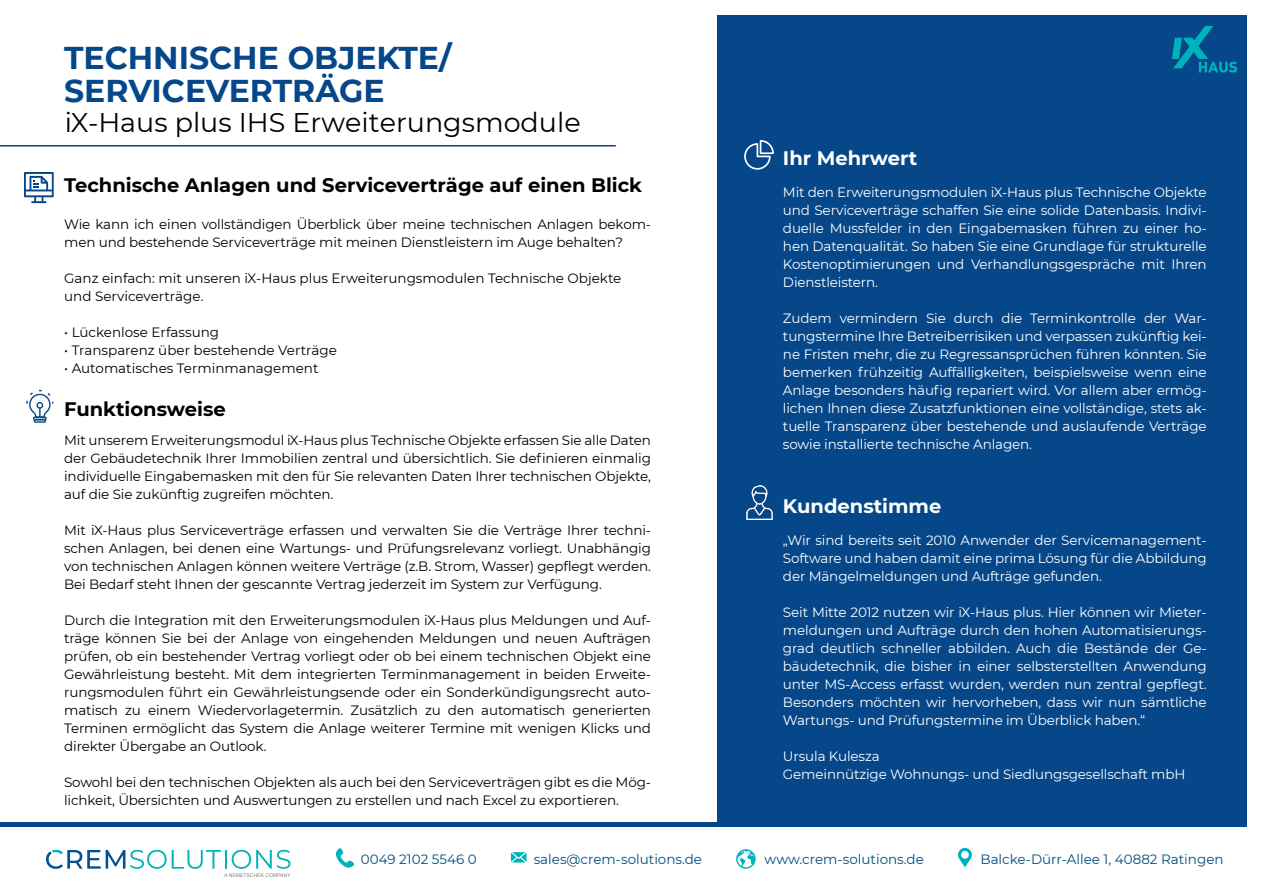
<style>
.page{position:relative;width:1263px;height:893px;background:#fff}
.page>*{position:absolute;margin:0;border:0;box-sizing:border-box;transform-origin:0 0}
.t1{font:700 31.5px "Montserrat";color:#06478a}
.t2{font:27px "Montserrat";color:#000}
.DIN_LIGHT{font:700 19.5px "Montserrat";color:#000}
.t3{font:700 19.5px "Montserrat";color:#fff}
.t4{font:13.5px/18px "Montserrat";letter-spacing:-.01em;color:#000;text-align:justify}
.t5{font:13.5px/18px "Montserrat";letter-spacing:-.01em;color:#fff;text-align:justify}
.t6{font:13.5px "Montserrat";color:#004e7f}
</style>
<div class="page">
<div style="left:717px;top:16px;width:529px;height:808px;background:#06478a"></div>
<div style="left:0;top:822px;width:1246px;height:5px;background:#06478a"></div>
<svg style="left:34px;top:419px;width:12px;height:4px"></svg>
<svg style="left:26px;top:390px;width:28px;height:31px"></svg>
<img style="left:746px;top:485px;width:27px;height:34px">
<svg style="left:744px;top:140px;width:30px;height:30px"></svg>
<svg style="left:24px;top:172px;width:30px;height:31px"></svg>
<svg style="left:736px;top:849px;width:20px;height:20px"></svg>
<svg style="left:511px;top:852px;width:15px;height:10px"></svg>
<svg style="left:958px;top:848px;width:14px;height:19px"></svg>
<svg style="left:336px;top:848px;width:18px;height:20px"></svg>
<svg style="left:46px;top:850px;width:245px;height:27px"></svg>
<hr style="left:0;top:145px;width:616px;height:1px;background:#06478a">
<svg style="left:1172px;top:26px;width:65px;height:47px"></svg>
<p class="t1" style="left:64px;top:35px;width:389px">TECHNISCHE OBJEKTE/</p>
<p class="t1" style="left:64px;top:68px;width:322px">SERVICEVERTRÄGE</p>
<p class="t2" style="left:65px;top:104px;width:517px">iX-Haus plus IHS Erweiterungsmodule</p>
<p class="DIN_LIGHT" style="left:64px;top:171px;width:579px">Technische Anlagen und Serviceverträge auf einen Blick</p>
<p class="t4" style="left:64px;top:215px;width:588px">Wie kann ich einen vollständigen Überblick über meine technischen Anlagen bekom&shy;men und bestehende Serviceverträge mit meinen Dienstleistern im Auge behalten?</p>
<p class="t4" style="left:64px;top:269px;width:559px">Ganz einfach: mit unseren iX-Haus plus Erweiterungsmodulen Technische Objekte</p>
<p class="t4" style="left:64px;top:287px;width:141px">und Serviceverträge.</p>
<p class="t4" style="left:64px;top:323px;width:157px">• Lückenlose Erfassung</p>
<p class="t4" style="left:64px;top:341px;width:274px">• Transparenz über bestehende Verträge</p>
<p class="t4" style="left:64px;top:359px;width:256px">• Automatisches Terminmanagement</p>
<p class="DIN_LIGHT" style="left:64px;top:395px;width:163px">Funktionsweise</p>
<p class="t4" style="left:64px;top:430px;width:588px">Mit unserem Erweiterungsmodul iX-Haus plus Technische Objekte erfassen Sie alle Daten der Gebäudetechnik Ihrer Immobilien zentral und übersichtlich. Sie definieren einmalig individuelle Eingabemasken mit den für Sie relevanten Daten Ihrer technischen Objekte, auf die Sie zukünftig zugreifen möchten.</p>
<p class="t4" style="left:64px;top:520px;width:588px">Mit iX-Haus plus Serviceverträge erfassen und verwalten Sie die Verträge Ihrer techni&shy;schen Anlagen, bei denen eine Wartungs- und Prüfungsrelevanz vorliegt. Unabhängig von technischen Anlagen können weitere Verträge (z.B. Strom, Wasser) gepflegt werden.<br>Bei Bedarf steht Ihnen der gescannte Vertrag jederzeit im System zur Verfügung.</p>
<p class="t4" style="left:64px;top:610px;width:588px">Durch die Integration mit den Erweiterungsmodulen iX-Haus plus Meldungen und Auf&shy;träge können Sie bei der Anlage von eingehenden Meldungen und neuen Aufträgen prüfen, ob ein bestehender Vertrag vorliegt oder ob bei einem technischen Objekt eine Gewährleistung besteht. Mit dem integrierten Terminmanagement in beiden Erweite&shy;rungsmodulen führt ein Gewährleistungsende oder ein Sonderkündigungsrecht auto&shy;matisch zu einem Wiedervorlagetermin. Zusätzlich zu den automatisch generierten Terminen ermöglicht das System die Anlage weiterer Termine mit wenigen Klicks und direkter Übergabe an Outlook.</p>
<p class="t4" style="left:64px;top:772px;width:588px">Sowohl bei den technischen Objekten als auch bei den Serviceverträgen gibt es die Mög&shy;lichkeit, Übersichten und Auswertungen zu erstellen und nach Excel zu exportieren.</p>
<p class="t3" style="left:783px;top:144px;width:136px">Ihr Mehrwert</p>
<p class="t5" style="left:783px;top:183px;width:425px">Mit den Erweiterungsmodulen iX-Haus plus Technische Objekte und Serviceverträge schaffen Sie eine solide Datenbasis. Indivi&shy;duelle Mussfelder in den Eingabemasken führen zu einer ho&shy;hen Datenqualität. So haben Sie eine Grundlage für strukturelle Kostenoptimierungen und Verhandlungsgespräche mit Ihren Dienstleistern.</p>
<p class="t5" style="left:783px;top:309px;width:425px">Zudem vermindern Sie durch die Terminkontrolle der War&shy;tungstermine Ihre Betreiberrisiken und verpassen zukünftig kei&shy;ne Fristen mehr, die zu Regressansprüchen führen könnten. Sie bemerken frühzeitig Auffälligkeiten, beispielsweise wenn eine Anlage besonders häufig repariert wird. Vor allem aber ermög&shy;lichen Ihnen diese Zusatzfunktionen eine vollständige, stets ak&shy;tuelle Transparenz über bestehende und auslaufende Verträge sowie installierte technische Anlagen.</p>
<p class="t3" style="left:783px;top:492px;width:160px">Kundenstimme</p>
<p class="t5" style="left:783px;top:530px;width:425px">„Wir sind bereits seit 2010 Anwender der Servicemanagement-Software und haben damit eine prima Lösung für die Abbildung der Mängelmeldungen und Aufträge gefunden.</p>
<p class="t5" style="left:783px;top:602px;width:425px">Seit Mitte 2012 nutzen wir iX-Haus plus. Hier können wir Mieter&shy;meldungen und Aufträge durch den hohen Automatisierungs&shy;grad deutlich schneller abbilden. Auch die Bestände der Ge&shy;bäudetechnik, die bisher in einer selbsterstellten Anwendung unter MS-Access erfasst wurden, werden nun zentral gepflegt.<br>Besonders möchten wir hervorheben, dass wir nun sämtliche Wartungs- und Prüfungstermine im Überblick haben.“</p>
<p class="t5" style="left:783px;top:746px;width:98px">Ursula Kulesza</p>
<p class="t5" style="left:783px;top:764px;width:404px">Gemeinnützige Wohnungs- und Siedlungsgesellschaft mbH</p>
<p class="t6" style="left:361px;top:850px;width:117px">0049 2102 5546 0</p>
<p class="t6" style="left:534px;top:850px;width:170px">sales@crem-solutions.de</p>
<p class="t6" style="left:765px;top:850px;width:161px">www.crem-solutions.de</p>
<p class="t6" style="left:980px;top:850px;width:245px">Balcke-Dürr-Allee 1, 40882 Ratingen</p>
</div>
